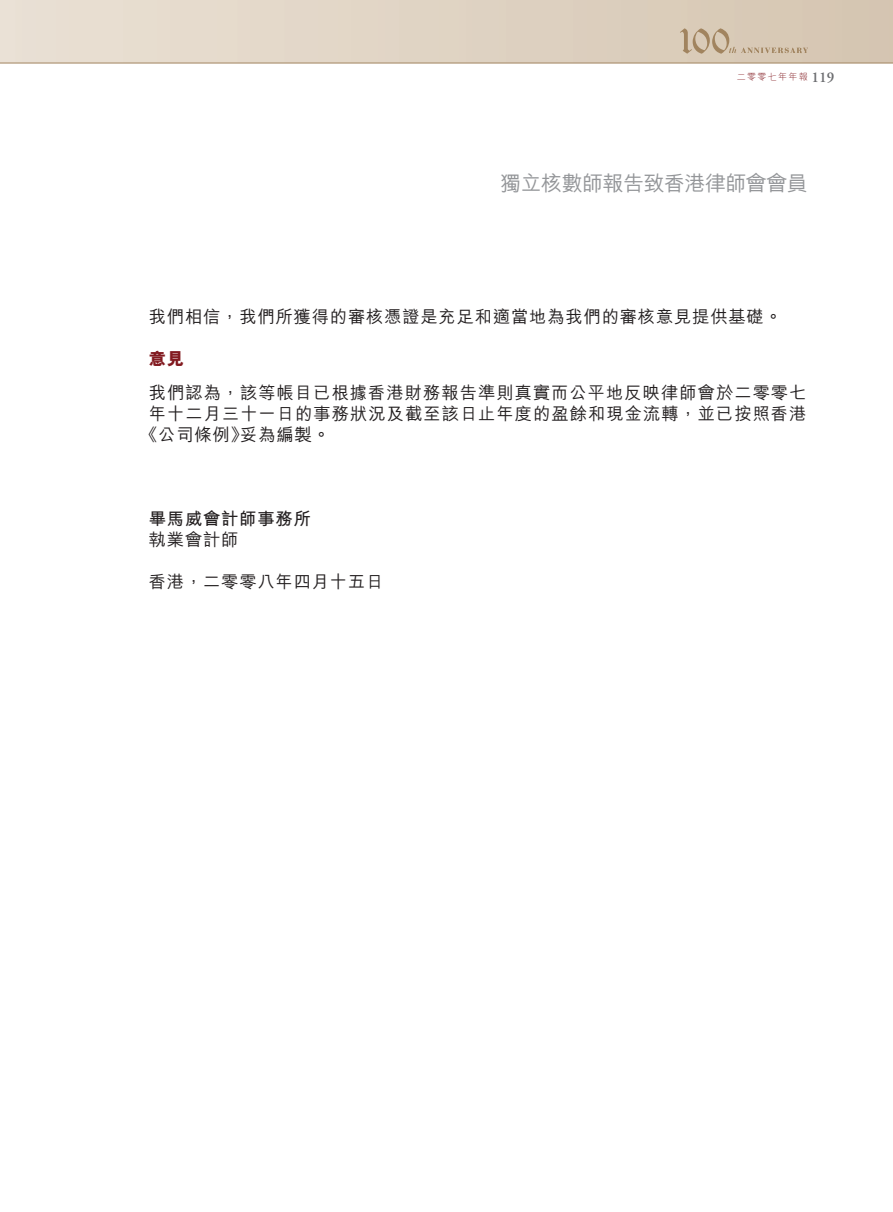
<style>
.page{position:relative;width:893px;height:1212px;background:#fff}
.page>*{position:absolute;margin:0;border:0;box-sizing:border-box;transform-origin:0 0}
.t1{font:500 21px "M Hei HK";letter-spacing:-.025em;color:#939598}
.t2{font:500 17.25px "M Hei HK";letter-spacing:.06em;color:#231f20}
.t3{font:700 17.25px "M Hei HK";letter-spacing:.05em;color:#231f20}
.t4{font:800 17.25px "M Hei HK";color:#821a20}
.t5{font:300 9px "M Hei HK";letter-spacing:.15em;color:#821a20}
.s1{font-family:"Adobe Garamond Pro";font-weight:600;font-size:15px;color:#6c6d70}
</style>
<div class="page">
<svg style="left:680px;top:28px;width:128px;height:26px;background:#cebda6"></svg>
<hr style="left:0;top:63px;width:893px;height:1px;background:#a1845f">
<p class="t5" style="left:737px;top:71px;width:99px">二零零七年年報 <span class="s1">119</span></p>
<p class="t1" style="left:500px;top:168px;width:309px">獨立核數師報告致香港律師會會員</p>
<p class="t2" style="left:149px;top:304px;width:635px">我們相信，我們所獲得的審核憑證是充足和適當地為我們的審核意見提供基礎。</p>
<p class="t4" style="left:149px;top:347px;width:37px">意見</p>
<p class="t2" style="left:149px;top:380px;width:659px">我們認為，該等帳目已根據香港財務報告準則真實而公平地反映律師會於二零零七</p>
<p class="t2" style="left:149px;top:401px;width:659px">年十二月三十一日的事務狀況及截至該日止年度的盈餘和現金流轉，並已按照香港</p>
<p class="t2" style="left:140px;top:422px;width:191px">《公司條例》妥為編製。</p>
<p class="t3" style="left:149px;top:506px;width:164px">畢馬威會計師事務所</p>
<p class="t2" style="left:149px;top:527px;width:91px">執業會計師</p>
<p class="t2" style="left:149px;top:569px;width:236px">香港，二零零八年四月十五日</p>
</div>
